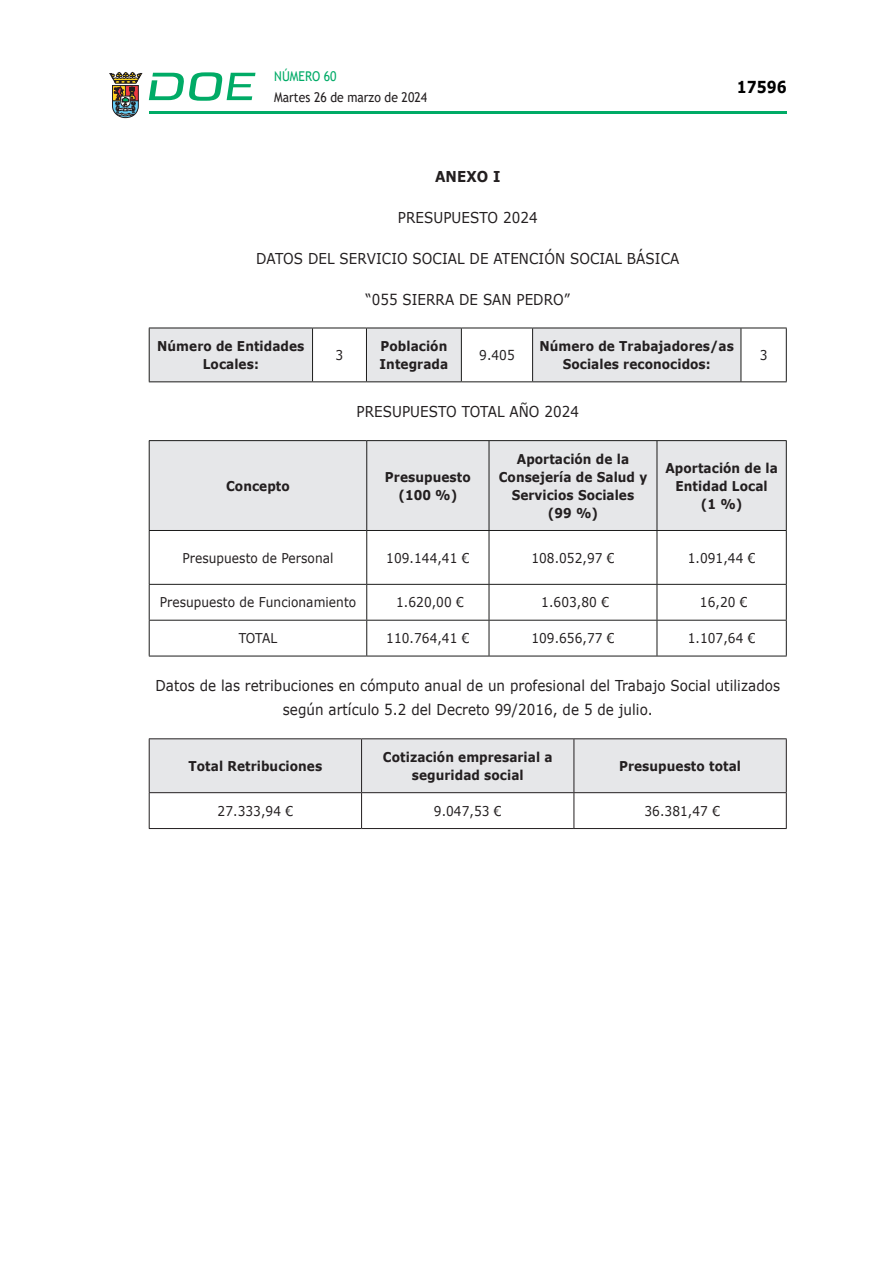
<style>
.page{position:relative;width:893px;height:1263px;background:#fff}
.page>*{position:absolute;margin:0;border:0;box-sizing:border-box;transform-origin:0 0}
.t1{font:700 16.5px "Verdana";color:#000;scale:.85 1}
.CUERPO_DE_TEXTO{font:15px/24px "Verdana";letter-spacing:.005em;color:#231f20;text-align:center;scale:.9 1}
.CUERPO_DE_TEXTO-2{font:700 15px "Verdana";letter-spacing:.005em;color:#231f20;scale:.9 1}
.TABLATITULO{font:700 13.5px/18px "Verdana";letter-spacing:.005em;color:#231f20;text-align:center;scale:.9 1}
.CUERPO_DE_TEXTO-3{font:13.5px "Verdana";letter-spacing:.005em;color:#231f20;scale:.9 1}
.CUERPO_DE_TEXTO-4{font:700 13.5px/18px "Verdana";letter-spacing:.005em;color:#231f20;text-align:center;scale:.9 1}
.t2{font:13.5px "Trebuchet MS";color:#231f20;scale:.9 1}
.t3{font:13.5px "Trebuchet MS";color:#00ab67;scale:.9 1}
</style>
<div class="page">
<hr style="left:149px;top:111px;width:638px;height:3px;background:#00ab66">
<svg style="left:109px;top:72px;width:33px;height:46px"></svg>
<svg style="left:149px;top:72px;width:106px;height:29px"></svg>
<svg style="left:150px;top:329px;width:591px;height:52px"></svg>
<hr style="left:149px;top:328px;width:164px;height:1px;background:#1c1c1b">
<hr style="left:313px;top:328px;width:53px;height:1px;background:#1c1c1b">
<hr style="left:461px;top:328px;width:72px;height:1px;background:#1c1c1b">
<hr style="left:741px;top:328px;width:46px;height:1px;background:#1c1c1b">
<hr style="left:149px;top:381px;width:164px;height:1px;background:#1c1c1b">
<hr style="left:313px;top:381px;width:53px;height:1px;background:#1c1c1b">
<hr style="left:461px;top:381px;width:72px;height:1px;background:#1c1c1b">
<hr style="left:741px;top:381px;width:46px;height:1px;background:#1c1c1b">
<hr style="left:149px;top:328px;width:1px;height:53px;background:#1c1c1b">
<hr style="left:312px;top:328px;width:1px;height:53px;background:#1c1c1b">
<hr style="left:786px;top:328px;width:1px;height:53px;background:#1c1c1b">
<hr style="left:366px;top:328px;width:95px;height:1px;background:#1c1c1b">
<hr style="left:366px;top:328px;width:1px;height:53px;background:#1c1c1b">
<hr style="left:461px;top:328px;width:1px;height:53px;background:#1c1c1b">
<hr style="left:366px;top:381px;width:95px;height:1px;background:#1c1c1b">
<hr style="left:533px;top:328px;width:208px;height:1px;background:#1c1c1b">
<hr style="left:532px;top:328px;width:1px;height:53px;background:#1c1c1b">
<hr style="left:741px;top:328px;width:1px;height:53px;background:#1c1c1b">
<hr style="left:533px;top:381px;width:208px;height:1px;background:#1c1c1b">
<div style="left:150px;top:441px;width:636px;height:89px;background:#e6e7e9"></div>
<hr style="left:149px;top:440px;width:218px;height:1px;background:#1c1c1b">
<hr style="left:367px;top:440px;width:122px;height:1px;background:#1c1c1b">
<hr style="left:489px;top:440px;width:168px;height:1px;background:#1c1c1b">
<hr style="left:657px;top:440px;width:130px;height:1px;background:#1c1c1b">
<hr style="left:149px;top:530px;width:218px;height:1px;background:#1c1c1b">
<hr style="left:367px;top:530px;width:122px;height:1px;background:#1c1c1b">
<hr style="left:489px;top:530px;width:168px;height:1px;background:#1c1c1b">
<hr style="left:657px;top:530px;width:130px;height:1px;background:#1c1c1b">
<hr style="left:149px;top:584px;width:218px;height:1px;background:#1c1c1b">
<hr style="left:367px;top:584px;width:122px;height:1px;background:#1c1c1b">
<hr style="left:489px;top:584px;width:168px;height:1px;background:#1c1c1b">
<hr style="left:657px;top:584px;width:130px;height:1px;background:#1c1c1b">
<hr style="left:149px;top:620px;width:218px;height:1px;background:#1c1c1b">
<hr style="left:367px;top:620px;width:122px;height:1px;background:#1c1c1b">
<hr style="left:489px;top:620px;width:168px;height:1px;background:#1c1c1b">
<hr style="left:657px;top:620px;width:130px;height:1px;background:#1c1c1b">
<hr style="left:149px;top:656px;width:218px;height:1px;background:#1c1c1b">
<hr style="left:367px;top:656px;width:122px;height:1px;background:#1c1c1b">
<hr style="left:489px;top:656px;width:168px;height:1px;background:#1c1c1b">
<hr style="left:657px;top:656px;width:130px;height:1px;background:#1c1c1b">
<hr style="left:149px;top:441px;width:1px;height:89px;background:#1c1c1b">
<hr style="left:149px;top:531px;width:1px;height:53px;background:#1c1c1b">
<hr style="left:149px;top:585px;width:1px;height:35px;background:#1c1c1b">
<hr style="left:149px;top:620px;width:1px;height:36px;background:#1c1c1b">
<hr style="left:366px;top:441px;width:1px;height:89px;background:#1c1c1b">
<hr style="left:489px;top:441px;width:1px;height:89px;background:#1c1c1b">
<hr style="left:657px;top:441px;width:1px;height:89px;background:#1c1c1b">
<hr style="left:786px;top:441px;width:1px;height:89px;background:#1c1c1b">
<hr style="left:366px;top:531px;width:1px;height:53px;background:#1c1c1b">
<hr style="left:489px;top:531px;width:1px;height:53px;background:#1c1c1b">
<hr style="left:657px;top:531px;width:1px;height:53px;background:#1c1c1b">
<hr style="left:786px;top:531px;width:1px;height:53px;background:#1c1c1b">
<hr style="left:366px;top:585px;width:1px;height:35px;background:#1c1c1b">
<hr style="left:489px;top:585px;width:1px;height:35px;background:#1c1c1b">
<hr style="left:657px;top:585px;width:1px;height:35px;background:#1c1c1b">
<hr style="left:786px;top:585px;width:1px;height:35px;background:#1c1c1b">
<hr style="left:366px;top:620px;width:1px;height:36px;background:#1c1c1b">
<hr style="left:489px;top:620px;width:1px;height:36px;background:#1c1c1b">
<hr style="left:657px;top:620px;width:1px;height:36px;background:#1c1c1b">
<hr style="left:786px;top:620px;width:1px;height:36px;background:#1c1c1b">
<div style="left:150px;top:739px;width:636px;height:53px;background:#e6e7e9"></div>
<hr style="left:149px;top:738px;width:213px;height:1px;background:#231f20">
<hr style="left:149px;top:739px;width:1px;height:53px;background:#231f20">
<hr style="left:362px;top:738px;width:212px;height:1px;background:#231f20">
<hr style="left:361px;top:739px;width:1px;height:53px;background:#231f20">
<hr style="left:574px;top:738px;width:213px;height:1px;background:#231f20">
<hr style="left:574px;top:739px;width:1px;height:53px;background:#231f20">
<hr style="left:786px;top:739px;width:1px;height:53px;background:#231f20">
<hr style="left:149px;top:792px;width:213px;height:1px;background:#231f20">
<hr style="left:149px;top:793px;width:1px;height:35px;background:#231f20">
<hr style="left:362px;top:792px;width:212px;height:1px;background:#231f20">
<hr style="left:361px;top:793px;width:1px;height:35px;background:#231f20">
<hr style="left:574px;top:792px;width:213px;height:1px;background:#231f20">
<hr style="left:574px;top:793px;width:1px;height:35px;background:#231f20">
<hr style="left:786px;top:793px;width:1px;height:35px;background:#231f20">
<hr style="left:149px;top:828px;width:213px;height:1px;background:#231f20">
<hr style="left:362px;top:828px;width:212px;height:1px;background:#231f20">
<hr style="left:574px;top:828px;width:213px;height:1px;background:#231f20">
<p class="t3" style="left:274px;top:67px;width:71px">NÚMERO 60</p>
<p class="t2" style="left:274px;top:88px;width:171px">Martes 26 de marzo de 2024</p>
<p class="t1" style="left:737px;top:75px;width:60px">17596</p>
<p class="CUERPO_DE_TEXTO-2" style="left:435px;top:165px;width:74px">ANEXO I</p>
<p class="CUERPO_DE_TEXTO" style="left:398px;top:205px;width:157px">PRESUPUESTO 2024</p>
<p class="CUERPO_DE_TEXTO" style="left:256px;top:246px;width:472px">DATOS DEL SERVICIO SOCIAL DE ATENCIÓN SOCIAL BÁSICA</p>
<p class="CUERPO_DE_TEXTO" style="left:365px;top:287px;width:229px">“055 SIERRA DE SAN PEDRO”</p>
<p class="CUERPO_DE_TEXTO-4" style="left:157px;top:337px;width:165px">Número de Entidades<br>Locales:</p>
<p class="CUERPO_DE_TEXTO-3" style="left:336px;top:346px;width:10px">3</p>
<p class="CUERPO_DE_TEXTO-4" style="left:380px;top:337px;width:78px;text-align:left">Población<br>Integrada</p>
<p class="CUERPO_DE_TEXTO-3" style="left:479px;top:346px;width:41px">9.405</p>
<p class="CUERPO_DE_TEXTO-4" style="left:539px;top:337px;width:218px">Número de Trabajadores/as<br>Sociales reconocidos:</p>
<p class="CUERPO_DE_TEXTO-3" style="left:760px;top:346px;width:10px">3</p>
<p class="CUERPO_DE_TEXTO" style="left:357px;top:400px;width:249px">PRESUPUESTO TOTAL AÑO 2024</p>
<p class="TABLATITULO" style="left:226px;top:476px;width:72px">Concepto</p>
<p class="TABLATITULO" style="left:385px;top:467px;width:97px">Presupuesto</p>
<p class="TABLATITULO" style="left:398px;top:485px;width:67px">(100 %)</p>
<p class="TABLATITULO" style="left:517px;top:449px;width:126px">Aportación de la</p>
<p class="TABLATITULO" style="left:499px;top:467px;width:167px">Consejería de Salud y<br>Servicios Sociales</p>
<p class="TABLATITULO" style="left:548px;top:503px;width:57px">(99 %)</p>
<p class="TABLATITULO" style="left:665px;top:458px;width:126px">Aportación de la<br>Entidad Local</p>
<p class="TABLATITULO" style="left:701px;top:494px;width:48px">(1 %)</p>
<p class="CUERPO_DE_TEXTO-3" style="left:183px;top:548px;width:169px">Presupuesto de Personal</p>
<p class="CUERPO_DE_TEXTO-3" style="left:386px;top:548px;width:94px">109.144,41 €</p>
<p class="CUERPO_DE_TEXTO-3" style="left:531px;top:548px;width:94px">108.052,97 €</p>
<p class="CUERPO_DE_TEXTO-3" style="left:688px;top:548px;width:77px">1.091,44 €</p>
<p class="CUERPO_DE_TEXTO-3" style="left:160px;top:593px;width:220px">Presupuesto de Funcionamiento</p>
<p class="CUERPO_DE_TEXTO-3" style="left:396px;top:593px;width:77px">1.620,00 €</p>
<p class="CUERPO_DE_TEXTO-3" style="left:541px;top:593px;width:77px">1.603,80 €</p>
<p class="CUERPO_DE_TEXTO-3" style="left:700px;top:593px;width:54px">16,20 €</p>
<p class="CUERPO_DE_TEXTO-3" style="left:239px;top:629px;width:44px">TOTAL</p>
<p class="CUERPO_DE_TEXTO-3" style="left:386px;top:629px;width:94px">110.764,41 €</p>
<p class="CUERPO_DE_TEXTO-3" style="left:531px;top:629px;width:94px">109.656,77 €</p>
<p class="CUERPO_DE_TEXTO-3" style="left:688px;top:629px;width:77px">1.107,64 €</p>
<p class="CUERPO_DE_TEXTO" style="left:155px;top:674px;width:696px">Datos de las retribuciones en cómputo anual de un profesional del Trabajo Social utilizados según artículo 5.2 del Decreto 99/2016, de 5 de julio.</p>
<p class="TABLATITULO" style="left:189px;top:757px;width:150px">Total Retribuciones</p>
<p class="TABLATITULO" style="left:383px;top:748px;width:190px">Cotización empresarial a seguridad social</p>
<p class="TABLATITULO" style="left:619px;top:757px;width:137px">Presupuesto total</p>
<p class="CUERPO_DE_TEXTO-3" style="left:218px;top:801px;width:85px">27.333,94 €</p>
<p class="CUERPO_DE_TEXTO-3" style="left:434px;top:801px;width:77px">9.047,53 €</p>
<p class="CUERPO_DE_TEXTO-3" style="left:644px;top:801px;width:85px">36.381,47 €</p>
</div>
